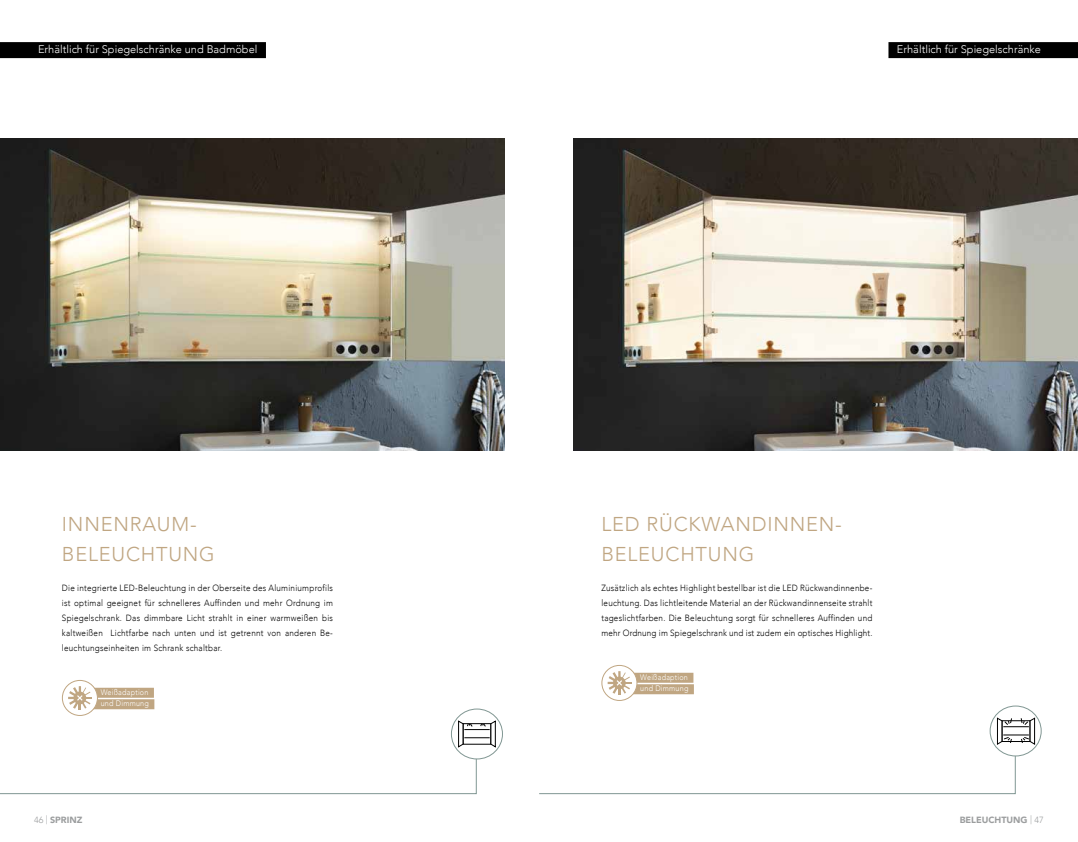
<style>
.page{position:relative;width:1078px;height:842px;background:#fff}
.page>*{position:absolute;margin:0;border:0;box-sizing:border-box;transform-origin:0 0}
.t1{font:300 20px/30px "Avenir";letter-spacing:.04em;color:#c0a682}
.t2{font:300 11px "Avenir";color:#fff}
.t3{font:300 9px/15px "Avenir";letter-spacing:.02em;color:#000;text-align:justify;scale:.9 1}
.t4{font:900 9px "Avenir";color:#9c9e9f}
.t5{font:300 8px/11.5px "Avenir";letter-spacing:.03em;color:#fff;scale:.9 1}
.s1{font-weight:300}
</style>
<div class="page">
<img style="left:0;top:138px;width:505px;height:313px">
<svg style="left:458px;top:721px;width:37px;height:26px"></svg>
<div style="left:0;top:42px;width:266px;height:16px;background:#000"></div>
<img style="left:573px;top:138px;width:504px;height:313px">
<svg style="left:997px;top:718px;width:37px;height:27px"></svg>
<div style="left:888px;top:42px;width:189px;height:16px;background:#000"></div>
<svg style="left:539px;top:755px;width:476px;height:39px"></svg>
<div style="left:451px;top:709px;width:51px;height:50px;border:1px solid #819793;border-radius:50%"></div>
<div style="left:989px;top:706px;width:52px;height:50px;border:1px solid #819793;border-radius:50%"></div>
<svg style="left:0;top:758px;width:477px;height:36px"></svg>
<div style="left:92px;top:688px;width:62px;height:10px;background:#c0a682"></div>
<div style="left:92px;top:699px;width:62px;height:10px;background:#c0a682"></div>
<svg style="left:62px;top:680px;width:35px;height:35px"></svg>
<div style="left:62px;top:680px;width:36px;height:36px;border:1px solid #c0a682;border-radius:50%"></div>
<svg style="left:68px;top:686px;width:24px;height:24px"></svg>
<div style="left:631px;top:673px;width:62px;height:10px;background:#c0a682"></div>
<div style="left:631px;top:684px;width:62px;height:10px;background:#c0a682"></div>
<svg style="left:601px;top:665px;width:35px;height:35px"></svg>
<div style="left:601px;top:665px;width:36px;height:36px;border:1px solid #c0a682;border-radius:50%"></div>
<svg style="left:607px;top:671px;width:24px;height:24px"></svg>
<p class="t2" style="left:38px;top:43px;width:221px">Erhältlich für Spiegelschränke und Badmöbel</p>
<p class="t2" style="left:896px;top:43px;width:145px">Erhältlich für Spiegelschränke</p>
<h1 class="t1" style="left:62px;top:509px;width:154px">INNENRAUM-<br>BELEUCHTUNG</h1>
<p class="t3" style="left:62px;top:581px;width:302px">Die integrierte LED-Beleuchtung in der Oberseite des Aluminiumprofils ist optimal geeignet für schnelleres Auffinden und mehr Ordnung im Spiegelschrank. Das dimmbare Licht strahlt in einer warmweißen bis kaltweißen Lichtfarbe nach unten und ist getrennt von anderen Be&shy;leuchtungseinheiten im Schrank schaltbar.</p>
<p class="t5" style="left:101px;top:686px;width:55px">Weißadaption und Dimmung</p>
<p class="t4" style="left:34px;top:812px;width:50px"><span class="s1">46 |</span> SPRINZ</p>
<h1 class="t1" style="left:601px;top:509px;width:240px">LED RÜCKWANDINNEN-<br>BELEUCHTUNG</h1>
<p class="t3" style="left:601px;top:581px;width:302px">Zusätzlich als echtes Highlight bestellbar ist die LED Rückwandinnenbe&shy;leuchtung. Das lichtleitende Material an der Rückwandinnenseite strahlt tageslichtfarben. Die Beleuchtung sorgt für schnelleres Auffinden und mehr Ordnung im Spiegelschrank und ist zudem ein optisches Highlight.</p>
<p class="t5" style="left:640px;top:671px;width:55px">Weißadaption und Dimmung</p>
<p class="t4" style="left:959px;top:812px;width:86px">BELEUCHTUNG <span class="s1">| 47</span></p>
</div>
